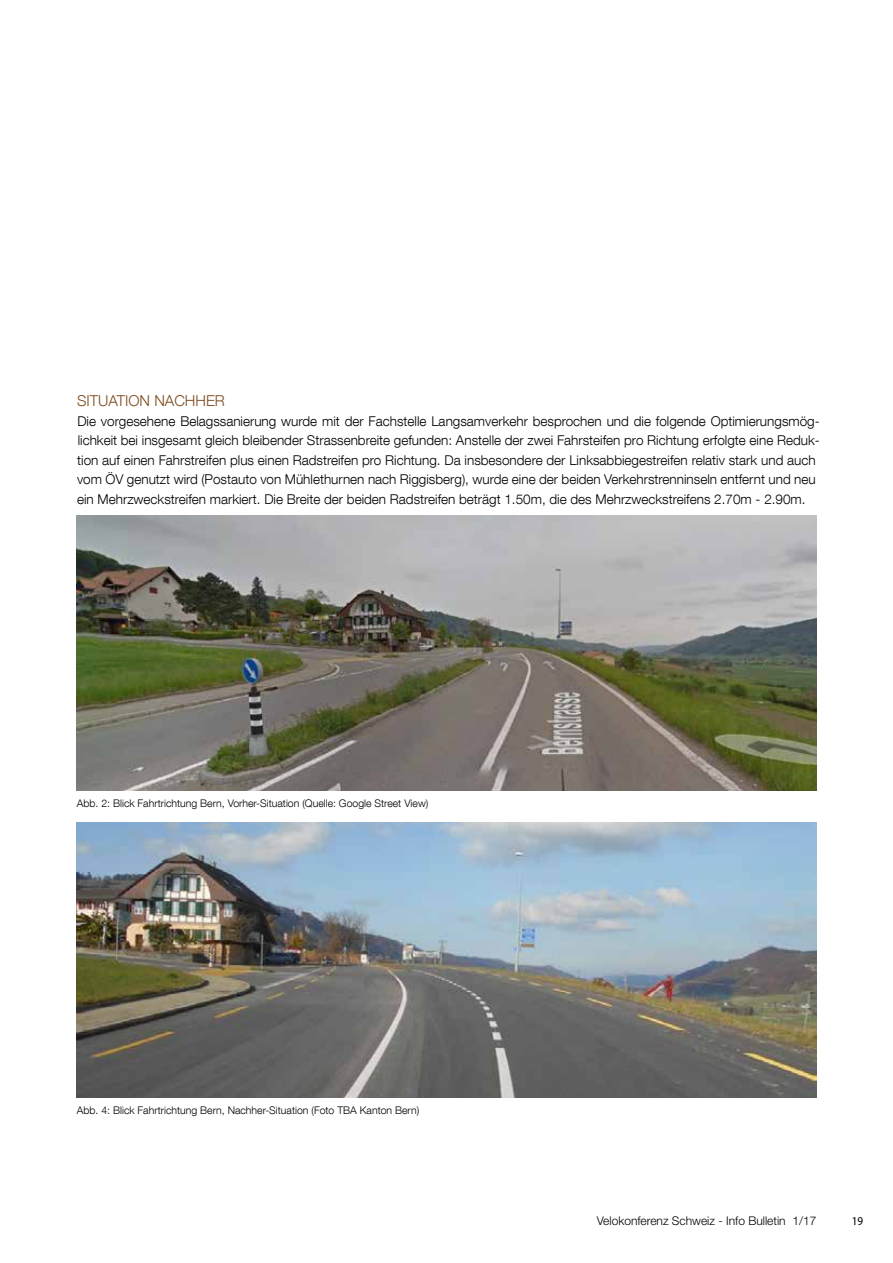
<style>
.page{position:relative;width:893px;height:1263px;background:#fff}
.page>*{position:absolute;margin:0;border:0;box-sizing:border-box;transform-origin:0 0}
.t1{font:300 15px "Helvetica Neue LT Com";color:#7c4e20}
.t2{font:300 13.5px/19.5px "Helvetica Neue LT Com";color:#000}
.t3{font:300 12px "Helvetica Neue LT Std";color:#000}
.t4{font:semi-condensed 12px "Myriad Pro";color:#000}
.t5{font:300 10.5px "Helvetica Neue LT Com";color:#000}
</style>
<div class="page">
<img style="left:77px;top:822px;width:739px;height:275px">
<img style="left:77px;top:515px;width:739px;height:276px">
<p class="t1" style="left:77px;top:392px;width:149px">SITUATION NACHHER</p>
<p class="t2" style="left:77px;top:411px;width:744px">Die vorgesehene Belagssanierung wurde mit der Fachstelle Langsamverkehr besprochen und die folgende Optimierungsmög&shy;lichkeit bei insgesamt gleich bleibender Strassenbreite gefunden: Anstelle der zwei Fahrsteifen pro Richtung erfolgte eine Reduk&shy;tion auf einen Fahrstreifen plus einen Radstreifen pro Richtung. Da insbesondere der Linksabbiegestreifen relativ stark und auch vom ÖV genutzt wird (Postauto von Mühlethurnen nach Riggisberg), wurde eine der beiden Verkehrstrenninseln entfernt und neu ein Mehrzweckstreifen markiert. Die Breite der beiden Radstreifen beträgt 1.50m, die des Mehrzweckstreifens 2.70m - 2.90m.</p>
<p class="t5" style="left:77px;top:797px;width:353px">Abb. 2: Blick Fahrtrichtung Bern, Vorher-Situation (Quelle: Google Street View)</p>
<p class="t5" style="left:77px;top:1103px;width:344px">Abb. 4: Blick Fahrtrichtung Bern, Nachher-Situation (Foto TBA Kanton Bern)</p>
<p class="t3" style="left:597px;top:1214px;width:221px">Velokonferenz Schweiz - Info Bulletin 1/17</p>
<p class="t4" style="left:852px;top:1215px;width:13px">19</p>
</div>
